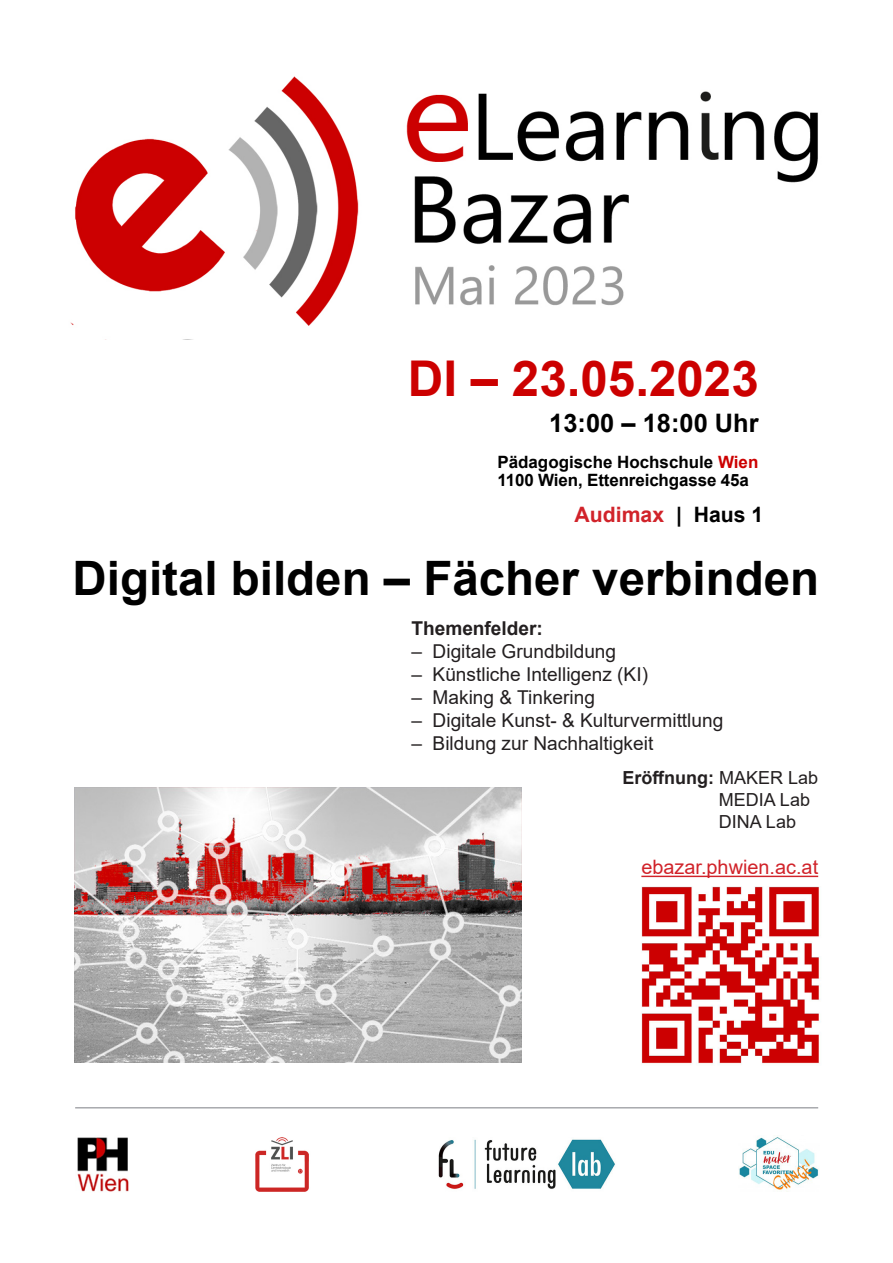
<style>
.page{position:relative;width:893px;height:1263px;background:#fff}
.page>*{position:absolute;margin:0;border:0;box-sizing:border-box;transform-origin:0 0}
.t1{font:700 49.35px "Arial";color:#c00}
.t2{font:700 47.4px "Arial";color:#000}
.t3{font:700 25.5px "Arial";color:#000}
.t4{font:700 21.15px "Arial";color:#d1232a}
.t5{font:19.8px "Arial";color:#d1232a}
.t6{font:19.05px "Arial";color:#231f20}
.t7{font:700 19.05px "Arial";color:#231f20}
.t8{font:700 18px "Arial";color:#231f20}
.t9{font:18px "Arial";color:#231f20}
.t10{font:700 16.95px/18px "Arial";letter-spacing:-.01em;color:#000}
.s1{color:#c00}
.s2{color:#000}
.s3{font-weight:400}
</style>
<div class="page">
<img style="left:641px;top:886px;width:180px;height:178px">
<img style="left:75px;top:788px;width:446px;height:275px">
<hr style="left:641px;top:876px;width:177px;height:1px;background:#d1232a">
<img style="left:255px;top:1137px;width:54px;height:55px">
<img style="left:438px;top:1139px;width:177px;height:50px">
<img style="left:739px;top:1137px;width:80px;height:55px">
<img style="left:77px;top:1137px;width:52px;height:55px">
<hr style="left:75px;top:1107px;width:743px;height:1px;background:#a8a9ad">
<img style="left:70px;top:76px;width:748px;height:250px">
<p class="t1" style="left:408px;top:344px;width:352px">DI – 23.05.2023</p>
<p class="t3" style="left:549px;top:405px;width:211px">13:00 – 18:00 Uhr</p>
<p class="t10" style="left:497px;top:453px;width:263px">Pädagogische Hochschule <span class="s1">Wien<br></span>1100 Wien, Ettenreichgasse 45a</p>
<p class="t4" style="left:575px;top:500px;width:190px">Audimax <span class="s2">| Haus 1</span></p>
<p class="t2" style="left:73px;top:545px;width:748px">Digital bilden – Fächer verbinden</p>
<p class="t7" style="left:411px;top:615px;width:133px">Themenfelder:</p>
<p class="t6" style="left:411px;top:638px;width:206px">– Digitale Grundbildung</p>
<p class="t6" style="left:411px;top:661px;width:238px">– Künstliche Intelligenz (KI)</p>
<p class="t6" style="left:411px;top:684px;width:185px">– Making &amp; Tinkering</p>
<p class="t6" style="left:411px;top:707px;width:313px">– Digitale Kunst- &amp; Kulturvermittlung</p>
<p class="t6" style="left:411px;top:730px;width:243px">– Bildung zur Nachhaltigkeit</p>
<p class="t8" style="left:622px;top:765px;width:197px">Eröffnung: <span class="s3">MAKER Lab</span></p>
<p class="t9" style="left:719px;top:787px;width:93px">MEDIA Lab</p>
<p class="t9" style="left:719px;top:809px;width:79px">DINA Lab</p>
<p class="t5" style="left:641px;top:854px;width:178px">ebazar.phwien.ac.at</p>
</div>
